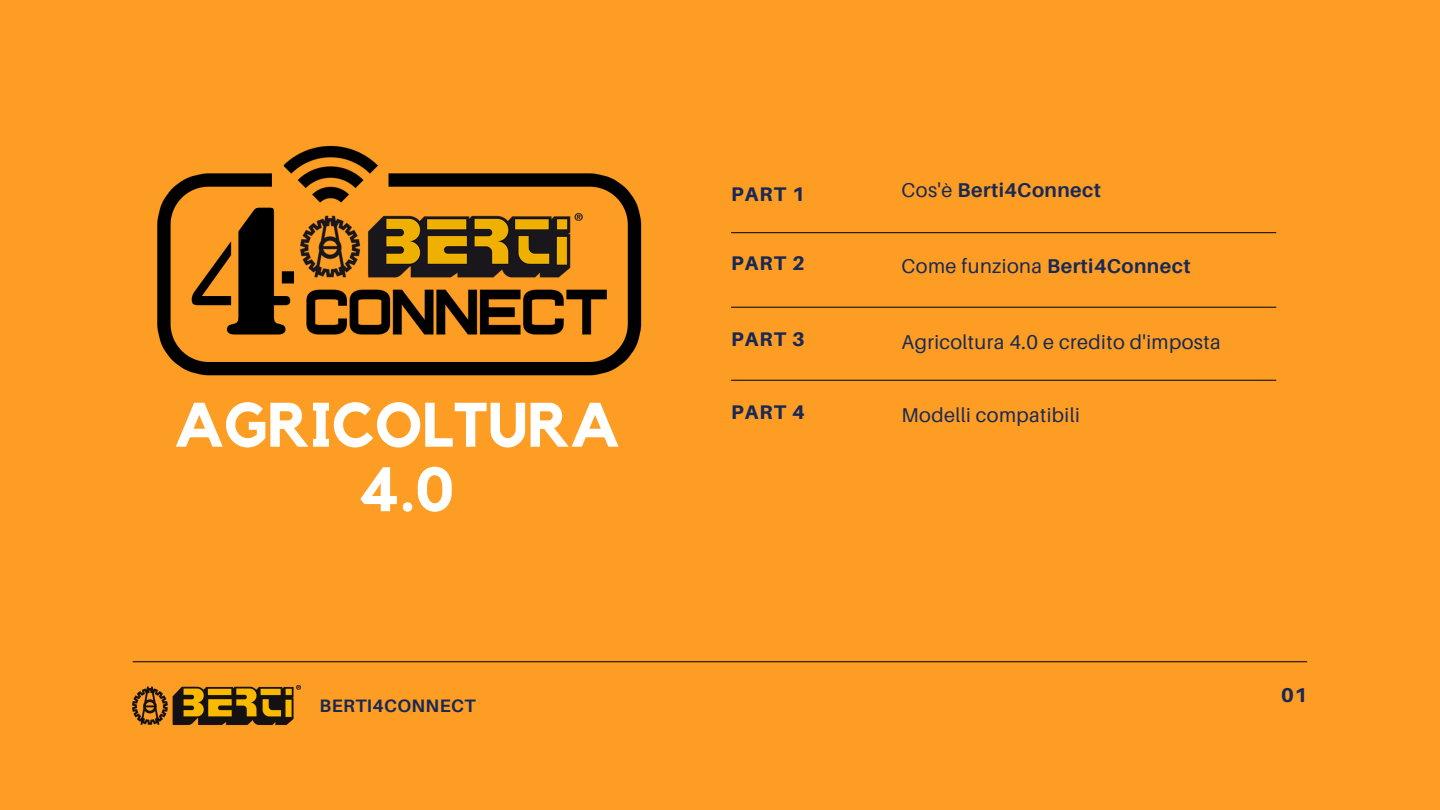
<style>
.page{position:relative;width:1440px;height:810px;background:#fd9d24}
.page>*{position:absolute;margin:0;border:0;box-sizing:border-box;transform-origin:0 0}
.t1{font:700 62px/64.5px "Kollektif";color:#fff;text-align:center}
.t2{font:20px "Aileron";letter-spacing:.02em;color:#192954}
.t3{font:700 20px "Aileron";letter-spacing:.02em;color:#192954}
.t4{font:800 20px "Aileron";color:#192954}
.t5{font:800 19.7px "Aileron";letter-spacing:.06em;color:#192954}
.t6{font:700 18px "Aileron";letter-spacing:.02em;color:#192954}
.s1{font-weight:400}
</style>
<div class="page">
<hr style="left:731px;top:232px;width:545px;height:1px;background:#000">
<hr style="left:133px;top:661px;width:1174px;height:1px;background:#000">
<hr style="left:731px;top:307px;width:545px;height:1px;background:#000">
<hr style="left:731px;top:380px;width:545px;height:1px;background:#000">
<img style="left:133px;top:686px;width:168px;height:39px">
<img style="left:157px;top:145px;width:485px;height:231px">
<h1 class="t1" style="left:174px;top:395px;width:447px">AGRICOLTURA<br>4.0</h1>
<p class="t6" style="left:320px;top:695px;width:158px">BERTI4CONNECT</p>
<p class="t5" style="left:731px;top:182px;width:75px">PART 1</p>
<p class="t3" style="left:902px;top:178px;width:201px"><span class="s1">Cos'è</span> Berti4Connect</p>
<p class="t5" style="left:731px;top:251px;width:75px">PART 2</p>
<p class="t3" style="left:902px;top:254px;width:291px"><span class="s1">Come funziona</span> Berti4Connect</p>
<p class="t5" style="left:731px;top:327px;width:75px">PART 3</p>
<p class="t2" style="left:902px;top:330px;width:321px">Agricoltura 4.0 e credito d'imposta</p>
<p class="t5" style="left:731px;top:400px;width:75px">PART 4</p>
<p class="t2" style="left:902px;top:403px;width:180px">Modelli compatibili</p>
<p class="t4" style="left:1281px;top:683px;width:28px">01</p>
</div>
